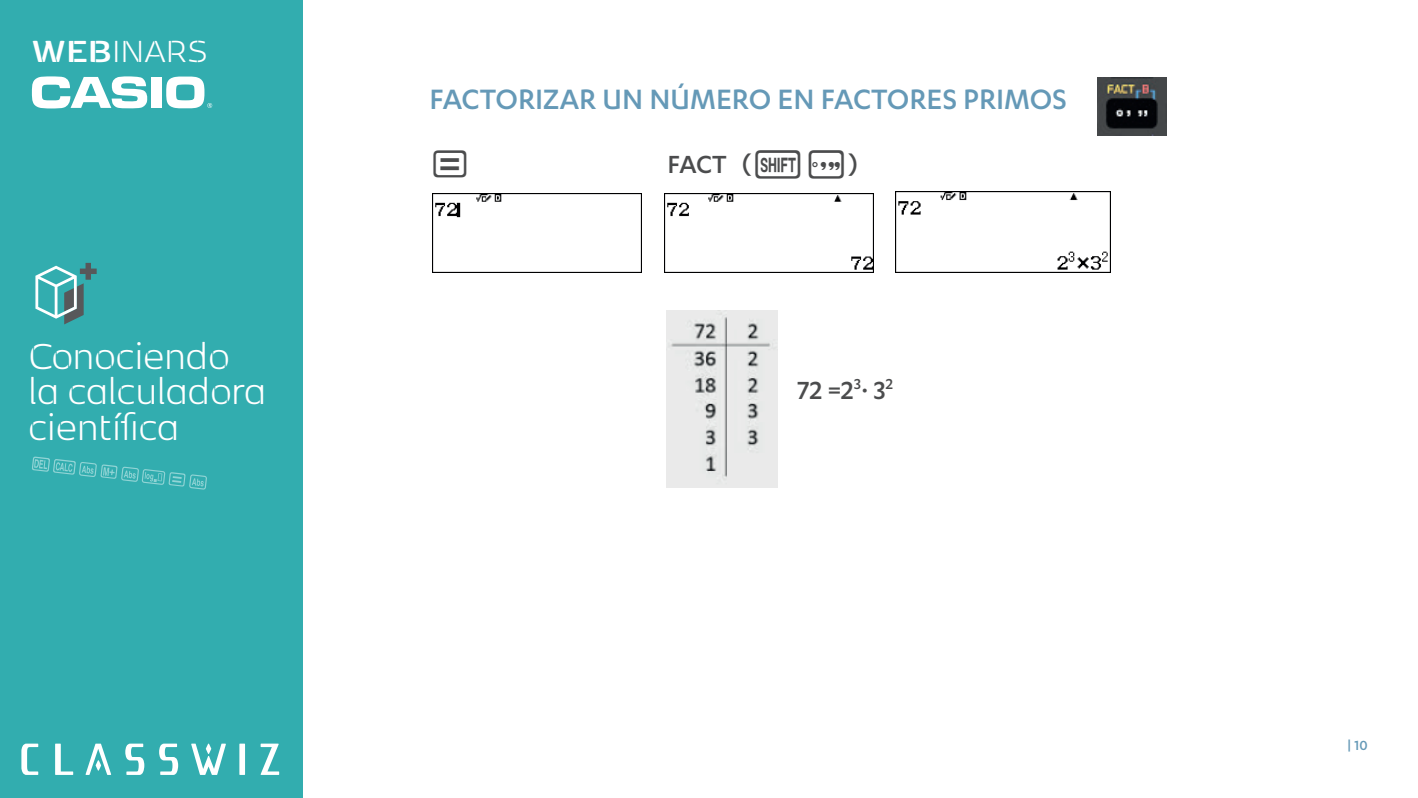
<style>
.page{position:relative;width:1418px;height:798px;background:#fff}
.page>*{position:absolute;margin:0;border:0;box-sizing:border-box;transform-origin:0 0}
.t1{font:300 42.25px/35.5px "Kobenhavn Sans Stencil";color:#fff}
.t2{font:300 35.88px "Kobenhavn Sans Stencil";color:#fff}
.t3{font:500 32.5px "Karbon";color:#6599b7}
.t4{font:500 28.75px "Karbon";letter-spacing:-.005em;color:#4b4c4d}
.t5{font:28.75px "CASIO Class Wiz";color:#4b4c4d}
.t6{font:500 15.38px "Karbon";color:#6599b7}
.s1{font-weight:700}
.s2{font-family:"CASIO Class Wiz";font-weight:400}
</style>
<div class="page">
<img style="left:432px;top:193px;width:209px;height:79px">
<img style="left:664px;top:193px;width:209px;height:79px">
<img style="left:895px;top:191px;width:215px;height:81px">
<img style="left:666px;top:311px;width:111px;height:176px">
<img style="left:1097px;top:78px;width:68px;height:57px">
<div style="left:0;top:0;width:302px;height:797px;background:#32adaf"></div>
<svg style="left:191px;top:743px;width:35px;height:31px"></svg>
<svg style="left:86px;top:743px;width:25px;height:31px"></svg>
<svg style="left:55px;top:743px;width:18px;height:31px"></svg>
<svg style="left:21px;top:743px;width:17px;height:31px"></svg>
<svg style="left:125px;top:743px;width:19px;height:31px"></svg>
<svg style="left:159px;top:743px;width:19px;height:31px"></svg>
<div style="left:239px;top:743px;width:6px;height:31px;background:#fff"></div>
<svg style="left:260px;top:743px;width:19px;height:31px"></svg>
<div style="left:151px;top:77px;width:10px;height:31px;background:#fff"></div>
<svg style="left:32px;top:76px;width:116px;height:33px"></svg>
<svg style="left:166px;top:76px;width:46px;height:32px"></svg>
<svg style="left:35px;top:263px;width:62px;height:61px"></svg>
<svg style="left:32px;top:456px;width:175px;height:33px"></svg>
<p class="t2" style="left:32px;top:28px;width:177px"><span class="s1">WEB</span>INARS</p>
<p class="t1" style="left:28px;top:335px;width:239px">Conociendo la calculadora científica</p>
<p class="t3" style="left:429px;top:80px;width:639px">FACTORIZAR UN NÚMERO EN FACTORES PRIMOS</p>
<p class="t5" style="left:428px;top:144px;width:44px">=</p>
<p class="t4" style="left:667px;top:148px;width:192px">FACT (<span class="s2">qx</span>)</p>
<p class="t4" style="left:797px;top:374px;width:97px">72 =2<sup>3</sup>∙ 3<sup>2</sup></p>
<p class="t6" style="left:1347px;top:736px;width:22px">| 10</p>
</div>
